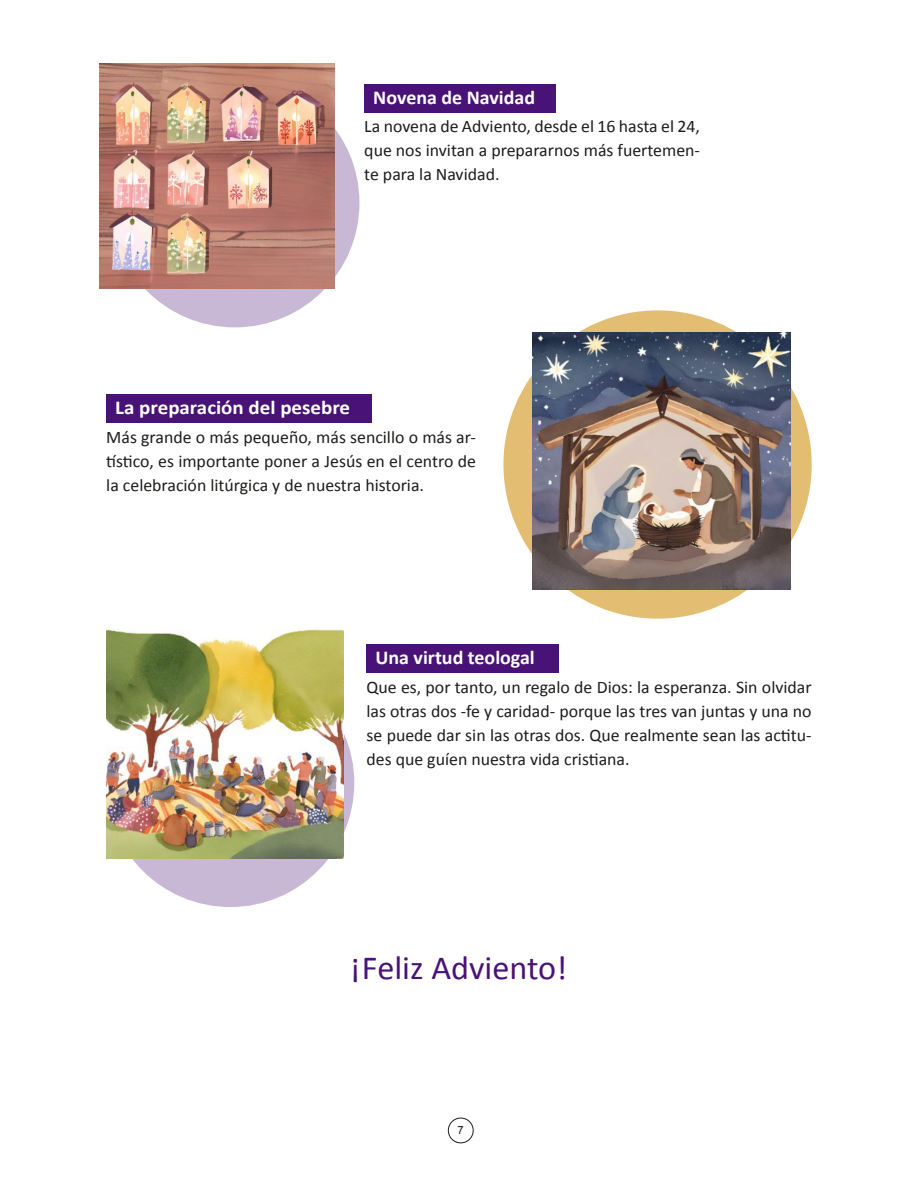
<style>
.page{position:relative;width:918px;height:1188px;background:#fff}
.page>*{position:absolute;margin:0;border:0;box-sizing:border-box;transform-origin:0 0}
.t1{font:33.9px "Calibri";color:#491276}
.t2{font:700 19.8px "Calibri";color:#fff}
.t3{font:700 19.8px "Calibri";color:#fff;scale:1.06 1}
.t4{font:17.7px/24px "Calibri";color:#1d1d1b;text-align:justify}
.t5{font:11.25px "Arial";color:#1d1d1b}
</style>
<div class="page">
<div style="left:448px;top:1118px;width:25px;height:25px;border:1px solid #1d1d1b;border-radius:50%"></div>
<div style="left:106px;top:659px;width:248px;height:248px;background:#c8b8d6;border-radius:50%"></div>
<div style="left:367px;top:644px;width:192px;height:29px;background:#491276"></div>
<svg style="left:503px;top:310px;width:309px;height:309px;background:#dfbc75"></svg>
<div style="left:106px;top:394px;width:265px;height:29px;background:#491276"></div>
<div style="left:110px;top:78px;width:249px;height:249px;background:#c8b8d6;border-radius:50%"></div>
<div style="left:364px;top:84px;width:192px;height:29px;background:#491276"></div>
<img style="left:100px;top:64px;width:235px;height:224px">
<img style="left:533px;top:332px;width:257px;height:258px">
<img style="left:106px;top:629px;width:237px;height:230px">
<p class="t2" style="left:373px;top:85px;width:163px">Novena de Navidad</p>
<p class="t4" style="left:364px;top:114px;width:337px">La novena de Adviento, desde el 16 hasta el 24, que nos invitan a prepararnos más fuertemen&shy;te para la Navidad.</p>
<p class="t3" style="left:115px;top:395px;width:223px">La preparación del pesebre</p>
<p class="t4" style="left:106px;top:425px;width:371px">Más grande o más pequeño, más sencillo o más ar&shy;tístico, es importante poner a Jesús en el centro de la celebración litúrgica y de nuestra historia.</p>
<p class="t2" style="left:376px;top:645px;width:161px">Una virtud teologal</p>
<p class="t4" style="left:367px;top:675px;width:447px">Que es, por tanto, un regalo de Dios: la esperanza. Sin olvidar las otras dos -fe y caridad- porque las tres van juntas y una no se puede dar sin las otras dos. Que realmente sean las actitu&shy;des que guíen nuestra vida cristiana.</p>
<h1 class="t1" style="left:351px;top:947px;width:218px">¡Feliz Adviento!</h1>
<p class="t5" style="left:458px;top:1123px;width:8px">7</p>
</div>
